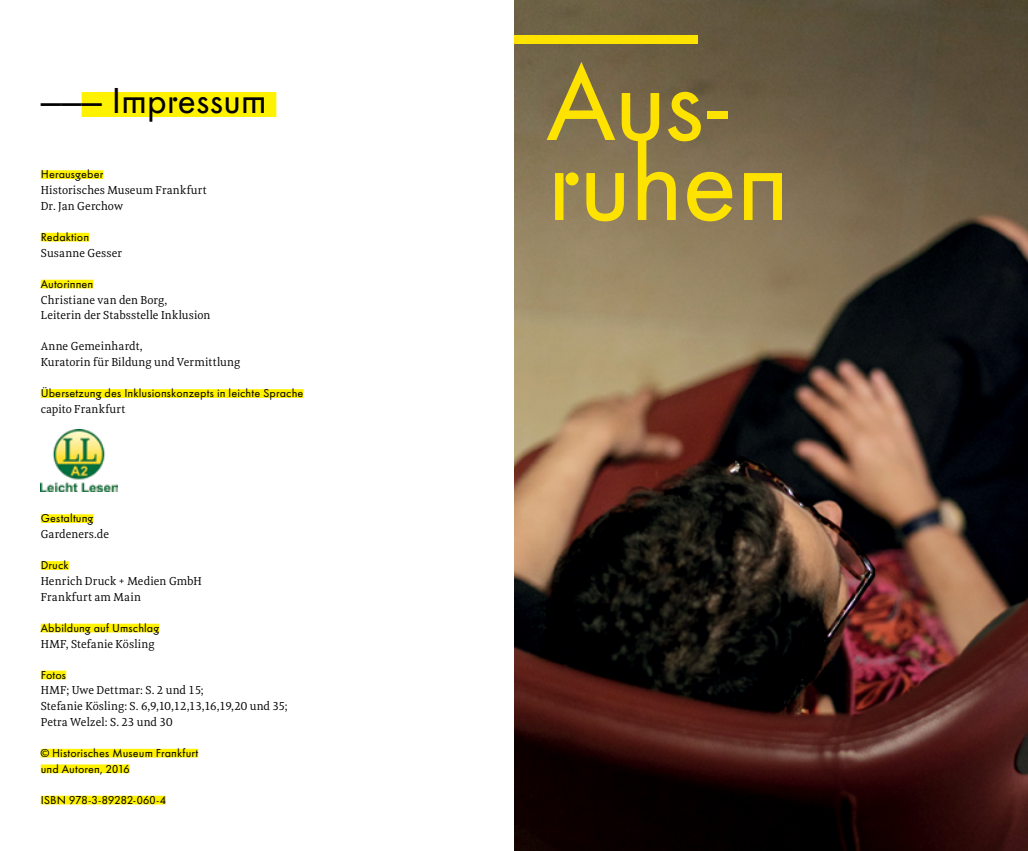
<style>
.page{position:relative;width:1028px;height:851px;background:#fff}
.page>*{position:absolute;margin:0;border:0;box-sizing:border-box;transform-origin:0 0}
.t1{font:112.5px/80px "Futura HMF";letter-spacing:-.02em;color:#ffe300}
.t2{font:37.5px "Futura HMF";letter-spacing:-.01em;color:#000}
.t3{font:11.88px/15.6px "Meret Pro";letter-spacing:.01em;color:#000}
.t4{font:11.88px/15.6px "Futura HMF";letter-spacing:.01em;color:#000}
</style>
<div class="page">
<img style="left:514px;top:0;width:514px;height:850px">
<div style="left:82px;top:92px;width:194px;height:25px;background:#fff200"></div>
<div style="left:41px;top:170px;width:62px;height:9px;background:#fff200"></div>
<div style="left:41px;top:233px;width:48px;height:8px;background:#fff200"></div>
<div style="left:41px;top:280px;width:52px;height:8px;background:#fff200"></div>
<div style="left:41px;top:389px;width:262px;height:9px;background:#fff200"></div>
<div style="left:41px;top:514px;width:52px;height:9px;background:#fff200"></div>
<div style="left:41px;top:561px;width:28px;height:9px;background:#fff200"></div>
<div style="left:41px;top:623px;width:118px;height:9px;background:#fff200"></div>
<div style="left:41px;top:670px;width:25px;height:9px;background:#fff200"></div>
<div style="left:41px;top:748px;width:157px;height:9px;background:#fff200"></div>
<div style="left:41px;top:764px;width:89px;height:9px;background:#fff200"></div>
<div style="left:41px;top:795px;width:125px;height:9px;background:#fff200"></div>
<img style="left:41px;top:429px;width:76px;height:62px">
<h2 class="t2" style="left:41px;top:78px;width:228px">——— Impressum</h2>
<p class="t4" style="left:41px;top:166px;width:64px">Herausgeber</p>
<p class="t3" style="left:41px;top:182px;width:168px">Historisches Museum Frankfurt<br>Dr. Jan Gerchow</p>
<p class="t4" style="left:41px;top:229px;width:50px">Redaktion</p>
<p class="t3" style="left:41px;top:244px;width:83px">Susanne Gesser</p>
<p class="t4" style="left:41px;top:276px;width:54px">Autorinnen</p>
<p class="t3" style="left:41px;top:291px;width:171px">Christiane van den Borg,<br>Leiterin der Stabsstelle Inklusion</p>
<p class="t3" style="left:41px;top:338px;width:201px">Anne Gemeinhardt,<br>Kuratorin für Bildung und Vermittlung</p>
<p class="t4" style="left:41px;top:385px;width:264px">Übersetzung des Inklusionskonzepts in leichte Sprache</p>
<p class="t3" style="left:41px;top:401px;width:86px">capito Frankfurt</p>
<p class="t4" style="left:41px;top:510px;width:54px">Gestaltung</p>
<p class="t3" style="left:41px;top:526px;width:70px">Gardeners.de</p>
<p class="t4" style="left:41px;top:557px;width:30px">Druck</p>
<p class="t3" style="left:41px;top:573px;width:163px">Henrich Druck + Medien GmbH<br>Frankfurt am Main</p>
<p class="t4" style="left:41px;top:620px;width:120px">Abbildung auf Umschlag</p>
<p class="t3" style="left:41px;top:635px;width:115px">HMF, Stefanie Kösling</p>
<p class="t4" style="left:41px;top:666px;width:27px">Fotos</p>
<p class="t3" style="left:41px;top:682px;width:248px">HMF; Uwe Dettmar: S. 2 und 15;<br>Stefanie Kösling: S. 6,9,10,12,13,16,19,20 und 35;<br>Petra Welzel: S. 23 und 30</p>
<p class="t4" style="left:41px;top:745px;width:159px">© Historisches Museum Frankfurt und Autoren, 2016</p>
<p class="t4" style="left:41px;top:791px;width:127px">ISBN 978-3-89282-060-4</p>
<h1 class="t1" style="left:514px;top:-14px;width:185px">———</h1>
<h1 class="t1" style="left:546px;top:61px;width:245px">Aus&shy;ruhen</h1>
</div>
